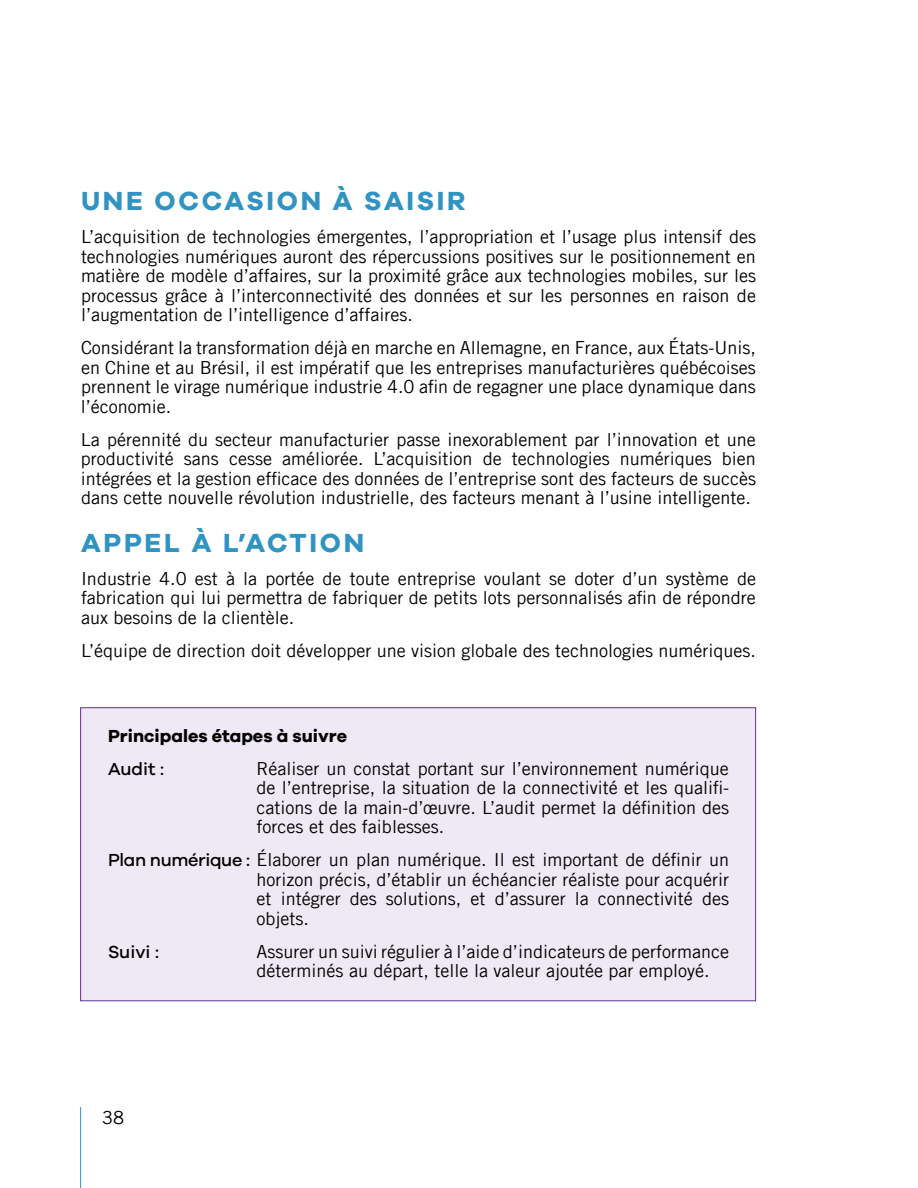
<style>
.page{position:relative;width:918px;height:1188px;background:#fff}
.page>*{position:absolute;margin:0;border:0;box-sizing:border-box;transform-origin:0 0}
.t1{font:700 27px "Galano Grotesque";letter-spacing:.1em;color:#3093c2}
.t2{font:18px/19.5px "Trade Gothic LT Com";color:#000;text-align:justify}
.t3{font:700 18px "Galano Grotesque";color:#000}
.t4{font:500 18px "Galano Grotesque";color:#000}
.s1{font-family:"Galano Grotesque";font-weight:500}
</style>
<div class="page">
<hr style="left:80px;top:1107px;width:1px;height:81px;background:#3093c2">
<div style="left:80px;top:707px;width:676px;height:294px;background:#eee9f5;border:1px solid #62328a"></div>
<h1 class="t1" style="left:81px;top:185px;width:386px">UNE OCCASION À SAISIR</h1>
<p class="t2" style="left:81px;top:227px;width:677px">L’acquisition de technologies émergentes, l’appropriation et l’usage plus intensif des technologies numériques auront des répercussions positives sur le positionnement en matière de modèle d’affaires, sur la proximité grâce aux technologies mobiles, sur les processus grâce à l’interconnectivité des données et sur les personnes en raison de l’augmentation de l’intelligence d’affaires.</p>
<p class="t2" style="left:81px;top:338px;width:677px">Considérant la transformation déjà en marche en Allemagne, en France, aux États-Unis, en Chine et au Brésil, il est impératif que les entreprises manufacturières québécoises prennent le virage numérique industrie 4.0 afin de regagner une place dynamique dans l’économie.</p>
<p class="t2" style="left:81px;top:430px;width:677px">La pérennité du secteur manufacturier passe inexorablement par l’innovation et une productivité sans cesse améliorée. L’acquisition de technologies numériques bien intégrées et la gestion efficace des données de l’entreprise sont des facteurs de succès dans cette nouvelle révolution industrielle, des facteurs menant à l’usine intelligente.</p>
<h1 class="t1" style="left:81px;top:526px;width:285px">APPEL À L’ACTION</h1>
<p class="t2" style="left:81px;top:568px;width:677px">Industrie 4.0 est à la portée de toute entreprise voulant se doter d’un système de fabrication qui lui permettra de fabriquer de petits lots personnalisés afin de répondre aux besoins de la clientèle.</p>
<p class="t2" style="left:81px;top:640px;width:677px">L’équipe de direction doit développer une vision globale des technologies numériques.</p>
<p class="t3" style="left:108px;top:724px;width:241px">Principales étapes à suivre</p>
<p class="t4" style="left:108px;top:758px;width:58px">Audit :</p>
<p class="t2" style="left:256px;top:758px;width:474px">Réaliser un constat portant sur l’environnement numérique de l’entreprise, la situation de la connectivité et les qualifi&shy;cations de la main-d’œuvre. L’audit permet la définition des forces et des faiblesses.</p>
<p class="t2" style="left:257px;top:850px;width:474px;text-indent:-149px"><span class="s1">Plan numérique :</span> Élaborer un plan numérique. Il est important de définir un horizon précis, d’établir un échéancier réaliste pour acquérir et intégrer des solutions, et d’assurer la connectivité des objets.</p>
<p class="t4" style="left:108px;top:941px;width:52px">Suivi :</p>
<p class="t2" style="left:257px;top:941px;width:474px">Assurer un suivi régulier à l’aide d’indicateurs de performance déterminés au départ, telle la valeur ajoutée par employé.</p>
<p class="t2" style="left:102px;top:1108px;width:23px">38</p>
</div>
